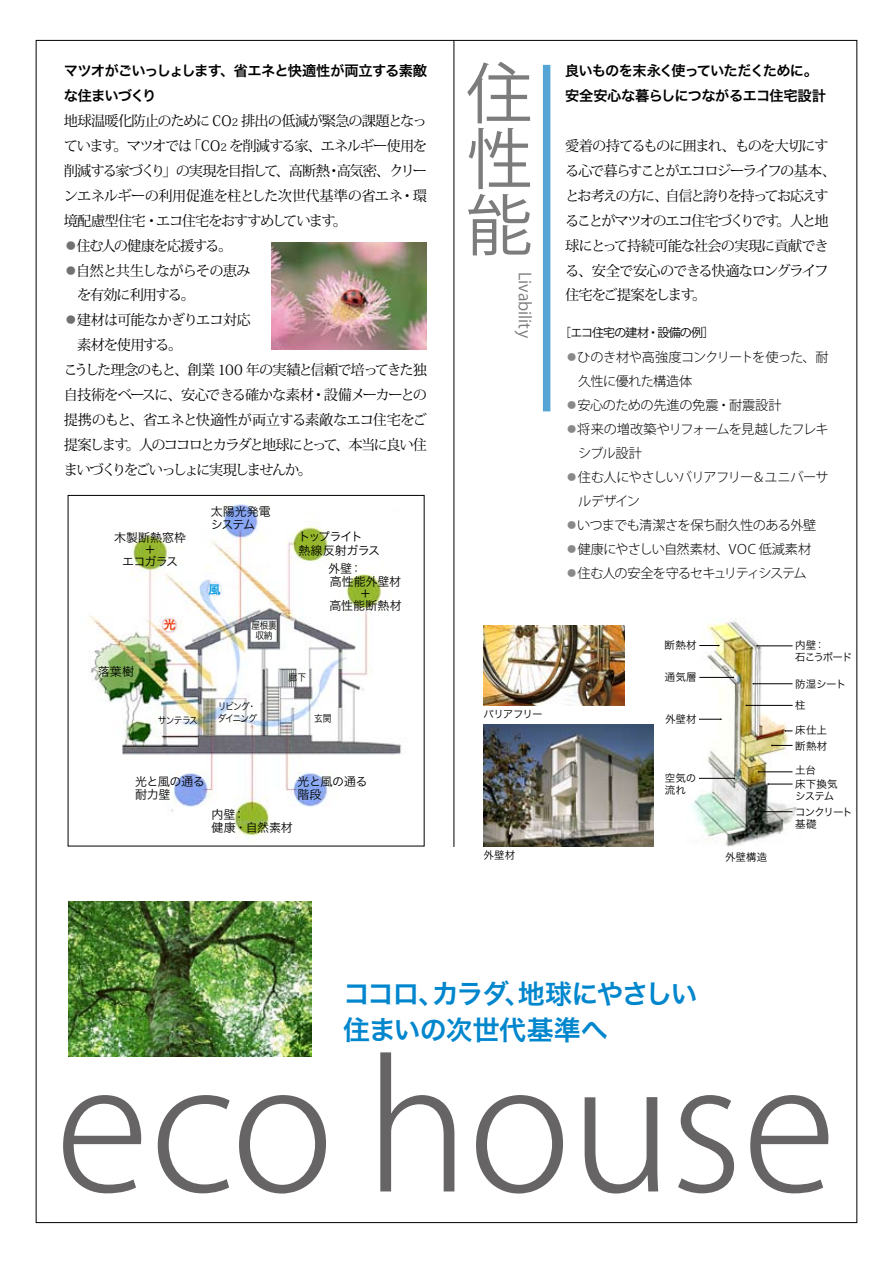
<style>
.page{position:relative;width:893px;height:1263px;background:#fff}
.page>*{position:absolute;margin:0;border:0;box-sizing:border-box;transform-origin:0 0}
.t1{font:300 174px "Koz Go Pro";letter-spacing:-.005em;color:#666464}
.t2{font:66px/66px "Koz Go Pro";color:#7d7c7d;text-align:justify}
.t3{font:27px/36px "Hira Kaku Pro W6";letter-spacing:-.045em;color:#0086cd}
.t4{font:16.5px "Koz Go Pro";letter-spacing:-.005em;color:#7d7c7d}
.t5{font:14.25px/24.9px "Koz Min Pro";letter-spacing:-.08em;color:#000}
.t6{font:14.25px/24.9px "Hira Kaku Pro W6";letter-spacing:-.055em;color:#000}
.t7{font:14.25px/24.9px "Koz Min Pro";letter-spacing:-.04em;color:#000}
.t8{font:14.25px "Koz Min Pro";letter-spacing:-.1em;color:#000}
.t9{font:14.25px "Koz Min Pro";letter-spacing:-.06em;color:#000}
.t10{font:14.25px/24.9px "Koz Min Pro";letter-spacing:-.125em;color:#000}
.t11{font:14.25px "Koz Min Pro";letter-spacing:-.135em;color:#000}
.t12{font:14.25px "Koz Min Pro";letter-spacing:-.11em;color:#000}
.t13{font:14.25px "Koz Min Pro";letter-spacing:-.115em;color:#000}
.t14{font:14.25px "Koz Min Pro";letter-spacing:-.12em;color:#000}
.t15{font:14.25px "Koz Min Pro";letter-spacing:-.105em;color:#000}
.t16{font:300 13.2px/24px "Koz Go Pro";letter-spacing:-.05em;color:#000}
.t17{font:12px/13.5px "Hira Kaku Pro W3";letter-spacing:-.01em;color:#000}
.t18{font:12px "Koz Go Pro";letter-spacing:-.07em;color:#000}
.t19{font:12px/13.5px "Hira Kaku Pro W3";letter-spacing:-.065em;color:#000}
.t20{font:12px/13.5px "Hira Kaku Pro W3";letter-spacing:-.03em;color:#000}
.t21{font:12px "Hira Kaku Pro W6";color:#0096e0}
.t22{font:12px "Hira Kaku Pro W6";color:#e8390c}
.t23{font:10.5px/12px "Hira Kaku Pro W3";letter-spacing:-.005em;color:#000}
.t24{font:10.5px/12px "Hira Kaku Pro W3";letter-spacing:-.1em;color:#000}
.t25{font:10.5px "Koz Min Pro";color:#000}
.t26{font:9.75px/12px "Hira Kaku Pro W3";letter-spacing:-.09em;color:#000;scale:.9 1}
.t27{font:9.75px "Hira Kaku Pro W3";letter-spacing:-.09em;color:#000;scale:.89 1}
.s1{color:#727172}
.s2{color:#898989}
</style>
<div class="page">
<div style="left:543px;top:65px;width:7px;height:346px;background:#54a5d3"></div>
<img style="left:483px;top:626px;width:141px;height:79px">
<img style="left:272px;top:242px;width:154px;height:108px">
<img style="left:68px;top:901px;width:243px;height:155px">
<hr style="left:454px;top:40px;width:1px;height:807px;background:#000">
<img style="left:89px;top:502px;width:313px;height:339px">
<img style="left:692px;top:619px;width:105px;height:227px">
<svg style="left:699px;top:645px;width:21px;height:1px"></svg>
<hr style="left:760px;top:811px;width:32px;height:1px;background:#000">
<svg style="left:767px;top:783px;width:25px;height:2px"></svg>
<hr style="left:758px;top:771px;width:34px;height:1px;background:#000">
<svg style="left:771px;top:745px;width:21px;height:1px"></svg>
<svg style="left:784px;top:730px;width:8px;height:2px"></svg>
<hr style="left:746px;top:705px;width:47px;height:1px;background:#000">
<hr style="left:753px;top:683px;width:39px;height:1px;background:#000">
<hr style="left:757px;top:646px;width:36px;height:1px;background:#000">
<hr style="left:699px;top:778px;width:35px;height:1px;background:#000">
<svg style="left:699px;top:718px;width:23px;height:2px"></svg>
<hr style="left:699px;top:677px;width:34px;height:1px;background:#000">
<img style="left:483px;top:725px;width:171px;height:121px">
<p class="t6" style="left:64px;top:58px;width:365px">マツオがごいっしょします、省エネと快適性が両立する素敵な住まいづくり</p>
<p class="t9" style="left:241px;top:111px;width:187px">排出の低減が緊急の課題となっ</p>
<p class="t5" style="left:229px;top:108px;width:199px;text-indent:-166px">地球温暖化防止のために CO<br>を削減する家、エネルギー使用を</p>
<p class="t25" style="left:232px;top:115px;width:8px">2</p>
<p class="t5" style="left:187px;top:133px;width:35px">「CO</p>
<p class="t5" style="left:64px;top:133px;width:54px">ています</p>
<p class="t5" style="left:113px;top:133px;width:80px">。マツオでは</p>
<p class="t25" style="left:220px;top:140px;width:8px">2</p>
<p class="t8" style="left:64px;top:161px;width:103px">削減する家づくり</p>
<p class="t5" style="left:337px;top:158px;width:92px">高気密、クリー</p>
<p class="t8" style="left:162px;top:161px;width:117px">」の実現を目指して</p>
<p class="t5" style="left:276px;top:158px;width:56px">、高断熱</p>
<p class="t5" style="left:327px;top:158px;width:16px">・</p>
<p class="t7" style="left:333px;top:183px;width:72px;text-indent:-269px">ンエネルギーの利用促進を柱とした次世代基準の省エネ。</p>
<p class="t5" style="left:400px;top:183px;width:29px">・環</p>
<p class="t5" style="left:64px;top:208px;width:96px">境配慮型住宅・</p>
<p class="t5" style="left:64px;top:232px;width:170px"><span class="s1">◦</span>住む人の健康を応援する。</p>
<p class="t5" style="left:64px;top:257px;width:188px"><span class="s1">◦</span>自然と共生しながらその恵み</p>
<p class="t5" style="left:64px;top:282px;width:133px">　を有効に利用する。</p>
<p class="t9" style="left:64px;top:310px;width:188px"><span class="s1">◦</span>建材は可能なかぎりエコ対応</p>
<p class="t5" style="left:64px;top:332px;width:120px">　素材を使用する。</p>
<p class="t5" style="left:64px;top:357px;width:365px">こうした理念のもと、創業 100 年の実績と信頼で培ってきた独</p>
<p class="t14" style="left:311px;top:385px;width:117px">・設備メーカーとの</p>
<p class="t8" style="left:156px;top:210px;width:181px">エコ住宅をおすすめしています</p>
<p class="t5" style="left:64px;top:382px;width:252px">自技術をベースに、安心できる確かな素材</p>
<p class="t7" style="left:64px;top:407px;width:365px">提携のもと、省エネと快適性が両立する素敵なエコ住宅をご</p>
<p class="t5" style="left:335px;top:432px;width:93px">、本当に良い住</p>
<p class="t11" style="left:126px;top:435px;width:213px">。人のココロとカラダと地球にとって</p>
<p class="t10" style="left:64px;top:432px;width:250px">提案します<br>まいづくりをごいっしょに実現しませんか。</p>
<p class="t17" style="left:114px;top:530px;width:74px;line-height:12px;text-align:center">木製断熱窓枠＋<br>エコガラス</p>
<p class="t17" style="left:211px;top:504px;width:61px">太陽光発電システム</p>
<p class="t21" style="left:208px;top:578px;width:13px">風</p>
<p class="t19" style="left:298px;top:529px;width:83px">トップライト<br>熱線反射ガラス</p>
<p class="t17" style="left:350px;top:561px;width:13px">：</p>
<p class="t17" style="left:328px;top:561px;width:74px">外壁<br>高性能外壁材</p>
<p class="t17" style="left:329px;top:587px;width:74px;line-height:12px;text-align:center">＋<br>高性能断熱材</p>
<p class="t22" style="left:164px;top:614px;width:13px">光</p>
<p class="t27" style="left:251px;top:616px;width:30px">屋根裏</p>
<p class="t27" style="left:255px;top:627px;width:21px">収納</p>
<p class="t17" style="left:98px;top:664px;width:38px">落葉樹</p>
<p class="t26" style="left:289px;top:671px;width:21px">廊下</p>
<p class="t26" style="left:158px;top:713px;width:46px">サンテラス</p>
<p class="t26" style="left:218px;top:700px;width:45px">リビングダイニング</p>
<p class="t26" style="left:248px;top:700px;width:11px">・</p>
<p class="t26" style="left:314px;top:711px;width:21px">玄関</p>
<p class="t17" style="left:135px;top:774px;width:71px">光と風の通る耐力壁</p>
<p class="t20" style="left:298px;top:774px;width:71px">光と風の通る階段</p>
<p class="t17" style="left:212px;top:806px;width:83px">内壁<br>健康・自然素材</p>
<p class="t17" style="left:233px;top:806px;width:13px">：</p>
<h2 class="t2" style="left:466px;top:62px;width:66px">住性能</h2>
<p class="t4" style="left:536px;top:272px;width:67px;rotate:90deg">Livability</p>
<p class="t6" style="left:565px;top:58px;width:262px">良いものを末永く使っていただくために。安全安心な暮らしにつながるエコ住宅設計</p>
<p class="t5" style="left:565px;top:133px;width:265px">愛着の持てるものに囲まれ、ものを大切にす</p>
<p class="t8" style="left:565px;top:161px;width:272px">る心で暮らすことがエコロジーライフの基本、</p>
<p class="t13" style="left:665px;top:186px;width:165px">自信と誇りを持ってお応えす</p>
<p class="t15" style="left:565px;top:186px;width:105px">とお考えの方に、</p>
<p class="t12" style="left:565px;top:210px;width:216px">ることがマツオのエコ住宅づくりです</p>
<p class="t5" style="left:565px;top:232px;width:265px">球にとって持続可能な社会の実現に貢献でき</p>
<p class="t5" style="left:565px;top:257px;width:265px">る、安全で安心のできる快適なロングライフ</p>
<p class="t5" style="left:692px;top:282px;width:16px">。</p>
<p class="t5" style="left:776px;top:208px;width:54px">。人と地</p>
<p class="t5" style="left:565px;top:282px;width:131px">住宅をご提案をします</p>
<p class="t18" style="left:647px;top:325px;width:69px">・設備の例[</p>
<p class="t18" style="left:559px;top:325px;width:91px">［エコ住宅の建材</p>
<p class="t16" style="left:565px;top:345px;width:265px"><span class="s2">◦</span>ひのき材や高強度コンクリートを使った、耐　久性に優れた構造体<br><span class="s2">◦</span>安心のための先進の免震・耐震設計<br><span class="s2">◦</span>将来の増改築やリフォームを見越したフレキ　シブル設計<br><span class="s2">◦</span>住む人にやさしいバリアフリー＆ユニバーサ　ルデザイン<br><span class="s2">◦</span>いつまでも清潔さを保ち耐久性のある外壁<span class="s2">◦</span>健康にやさしい自然素材、VOC 低減素材<br><span class="s2">◦</span>住む人の安全を守るセキュリティシステム</p>
<p class="t23" style="left:483px;top:707px;width:61px">バリアフリー</p>
<p class="t23" style="left:483px;top:848px;width:33px">外壁材</p>
<p class="t23" style="left:665px;top:638px;width:34px">断熱材</p>
<p class="t23" style="left:665px;top:670px;width:33px">通気層</p>
<p class="t23" style="left:665px;top:712px;width:33px">外壁材</p>
<p class="t23" style="left:665px;top:771px;width:33px">空気の流れ</p>
<p class="t23" style="left:725px;top:850px;width:44px">外壁構造</p>
<p class="t24" style="left:795px;top:638px;width:58px">内壁<br>石こうボード</p>
<p class="t23" style="left:795px;top:673px;width:52px;line-height:20.9px">防湿シート柱</p>
<p class="t23" style="left:795px;top:722px;width:34px;line-height:15.5px">床仕上断熱材</p>
<p class="t23" style="left:795px;top:762px;width:44px;line-height:14.1px">土台<br>床下換気</p>
<p class="t24" style="left:795px;top:787px;width:59px;line-height:16.4px">システム<br>コンクリート</p>
<p class="t23" style="left:795px;top:817px;width:23px">基礎</p>
<p class="t23" style="left:815px;top:638px;width:12px">：</p>
<h3 class="t3" style="left:432px;top:974px;width:267px">カラダ地球にやさしい</h3>
<h3 class="t3" style="left:343px;top:974px;width:266px">ココロ、<br>住まいの次世代基準へ</h3>
<h3 class="t3" style="left:504px;top:974px;width:28px">、</h3>
<h1 class="t1" style="left:55px;top:1014px;width:782px">eco house</h1>
</div>
